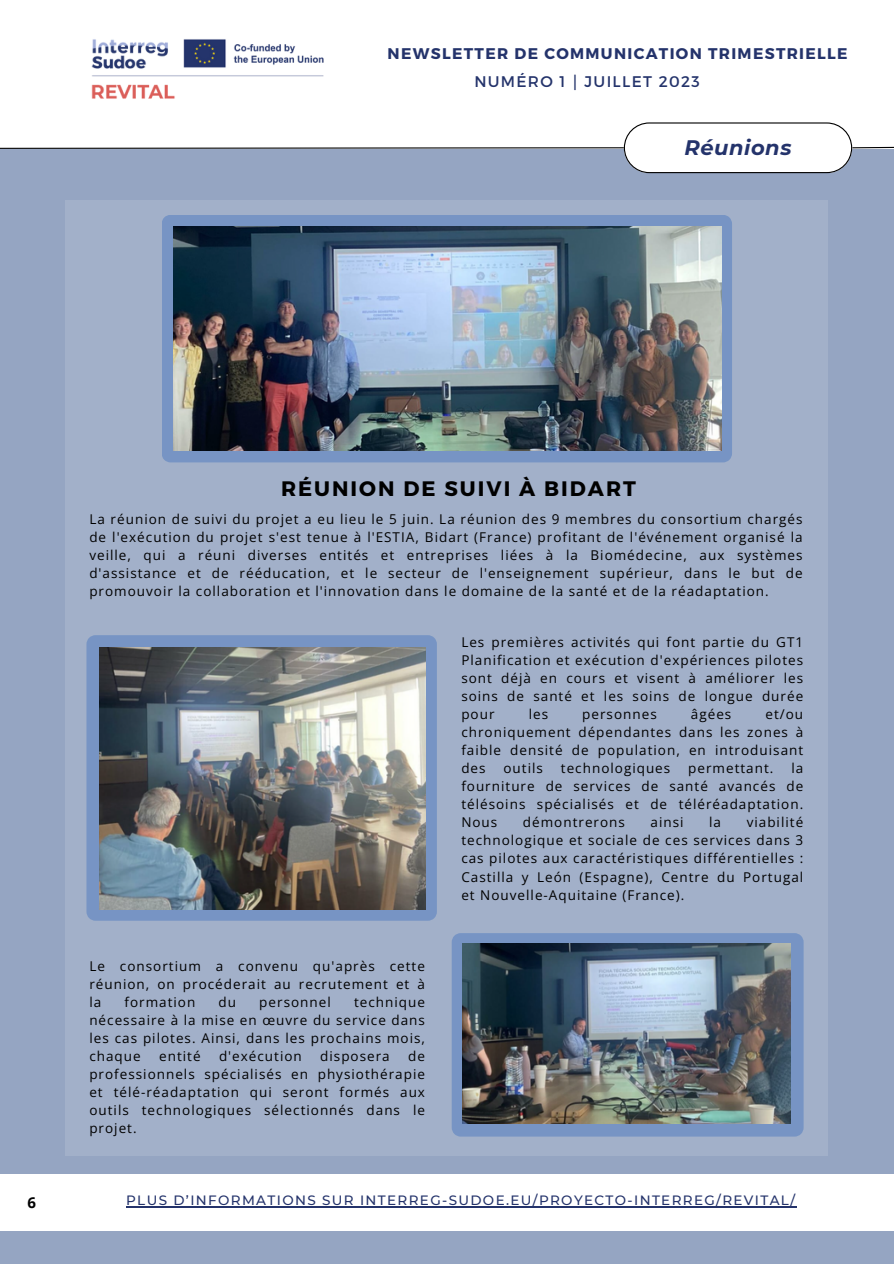
<style>
.page{position:relative;width:894px;height:1264px;background:#fff}
.page>*{position:absolute;margin:0;border:0;box-sizing:border-box;transform-origin:0 0}
.t1{font:700 21px "Montserrat";letter-spacing:.095em;color:#000}
.t2{font:italic 700 21px "Montserrat";letter-spacing:.025em;color:#24336b}
.t3{font:700 15.45px "Montserrat";letter-spacing:.085em;color:#24336b}
.t4{font:15.45px "Montserrat";letter-spacing:.085em;color:#24336b}
.t5{font:700 15px "Open Sans";color:#000}
.t6{font:13.5px/18px "Open Sans";letter-spacing:.075em;color:#000;text-align:justify}
.t7{font:500 13.5px "Montserrat";letter-spacing:.1em;color:#24336b}
.s1{font-family:"Free Sans"}
</style>
<div class="page">
<div style="left:0;top:0;width:893px;height:1263px;background:#95a5c2"></div>
<div style="left:0;top:0;width:893px;height:148px;background:#fff"></div>
<div style="left:0;top:1174px;width:893px;height:56px;background:#fff"></div>
<svg style="left:0;top:122px;width:893px;height:51px"></svg>
<img style="left:91px;top:39px;width:233px;height:60px">
<div style="left:66px;top:201px;width:761px;height:954px;background:#a2b0c9"></div>
<svg style="left:161px;top:215px;width:570px;height:247px;background:#7994c0"></svg>
<img style="left:174px;top:226px;width:546px;height:224px">
<div style="left:86px;top:635px;width:351px;height:285px;background:#7794c4"></div>
<img style="left:99px;top:647px;width:326px;height:262px">
<svg style="left:451px;top:933px;width:352px;height:203px;background:#7691bd"></svg>
<img style="left:462px;top:943px;width:328px;height:180px">
<hr style="left:126px;top:1206px;width:670px;height:1px;background:#24336b">
<p class="t3" style="left:387px;top:44px;width:461px">NEWSLETTER DE COMMUNICATION TRIMESTRIELLE</p>
<h1 class="t4" style="left:474px;top:71px;width:227px">NUMÉRO 1 <span class="s1">⎮</span> JUILLET 2023</h1>
<p class="t2" style="left:684px;top:135px;width:108px">Réunions</p>
<p class="t5" style="left:28px;top:1192px;width:10px">6</p>
<p class="t1" style="left:281px;top:474px;width:356px">RÉUNION DE SUIVI À BIDART</p>
<p class="t6" style="left:89px;top:509px;width:714px">La réunion de suivi du projet a eu lieu le 5 juin. La réunion des 9 membres du consortium chargés de l'exécution du projet s'est tenue à l'ESTIA, Bidart (France) profitant de l'événement organisé la veille, qui a réuni diverses entités et entreprises liées à la Biomédecine, aux systèmes d'assistance et de rééducation, et le secteur de l'enseignement supérieur, dans le but de promouvoir la collaboration et l'innovation dans le domaine de la santé et de la réadaptation.</p>
<p class="t6" style="left:89px;top:957px;width:337px">Le consortium a convenu qu'après cette réunion, on procéderait au recrutement et à la</p>
<p class="t6" style="left:124px;top:993px;width:72px">formation</p>
<p class="t6" style="left:218px;top:993px;width:19px">du</p>
<p class="t6" style="left:259px;top:993px;width:73px">personnel</p>
<p class="t6" style="left:89px;top:993px;width:337px;text-indent:264px">technique nécessaire à la mise en œuvre du service dans les cas pilotes. Ainsi, dans les prochains mois, chaque</p>
<p class="t6" style="left:159px;top:1047px;width:43px">entité</p>
<p class="t6" style="left:219px;top:1047px;width:84px">d'exécution</p>
<p class="t6" style="left:320px;top:1047px;width:71px">disposera</p>
<p class="t6" style="left:89px;top:1047px;width:337px;text-indent:319px">de professionnels spécialisés en physiothérapie et télé-réadaptation qui seront formés aux outils technologiques sélectionnés dans le projet.</p>
<p class="t6" style="left:461px;top:633px;width:343px">Les premières activités qui font partie du GT1<br>Planification et exécution d'expériences pilotes sont déjà en cours et visent à améliorer les soins de santé et les soins de longue durée pour</p>
<p class="t6" style="left:528px;top:705px;width:21px">les</p>
<p class="t6" style="left:582px;top:705px;width:76px">personnes</p>
<p class="t6" style="left:690px;top:705px;width:42px">âgées</p>
<p class="t6" style="left:461px;top:705px;width:343px;text-indent:304px">et/ou chroniquement dépendantes dans les zones à faible densité de population, en introduisant des</p>
<p class="t6" style="left:461px;top:759px;width:343px;text-indent:330px">la fourniture de services de santé avancés de télésoins spécialisés et de téléréadaptation.<br>Nous</p>
<p class="t6" style="left:503px;top:759px;width:41px">outils</p>
<p class="t6" style="left:560px;top:759px;width:111px">technologiques</p>
<p class="t6" style="left:688px;top:759px;width:87px">permettant.</p>
<p class="t6" style="left:461px;top:813px;width:343px;text-indent:285px">viabilité technologique et sociale de ces services dans 3 cas pilotes aux caractéristiques différentielles :<br>Castilla y León (Espagne), Centre du Portugal et Nouvelle-Aquitaine (France).</p>
<p class="t6" style="left:523px;top:813px;width:103px">démontrerons</p>
<p class="t6" style="left:650px;top:813px;width:35px">ainsi</p>
<p class="t6" style="left:709px;top:813px;width:13px">la</p>
<p class="t7" style="left:126px;top:1192px;width:670px">PLUS D’INFORMATIONS SUR INTERREG-SUDOE.EU/PROYECTO-INTERREG/REVITAL/</p>
</div>
